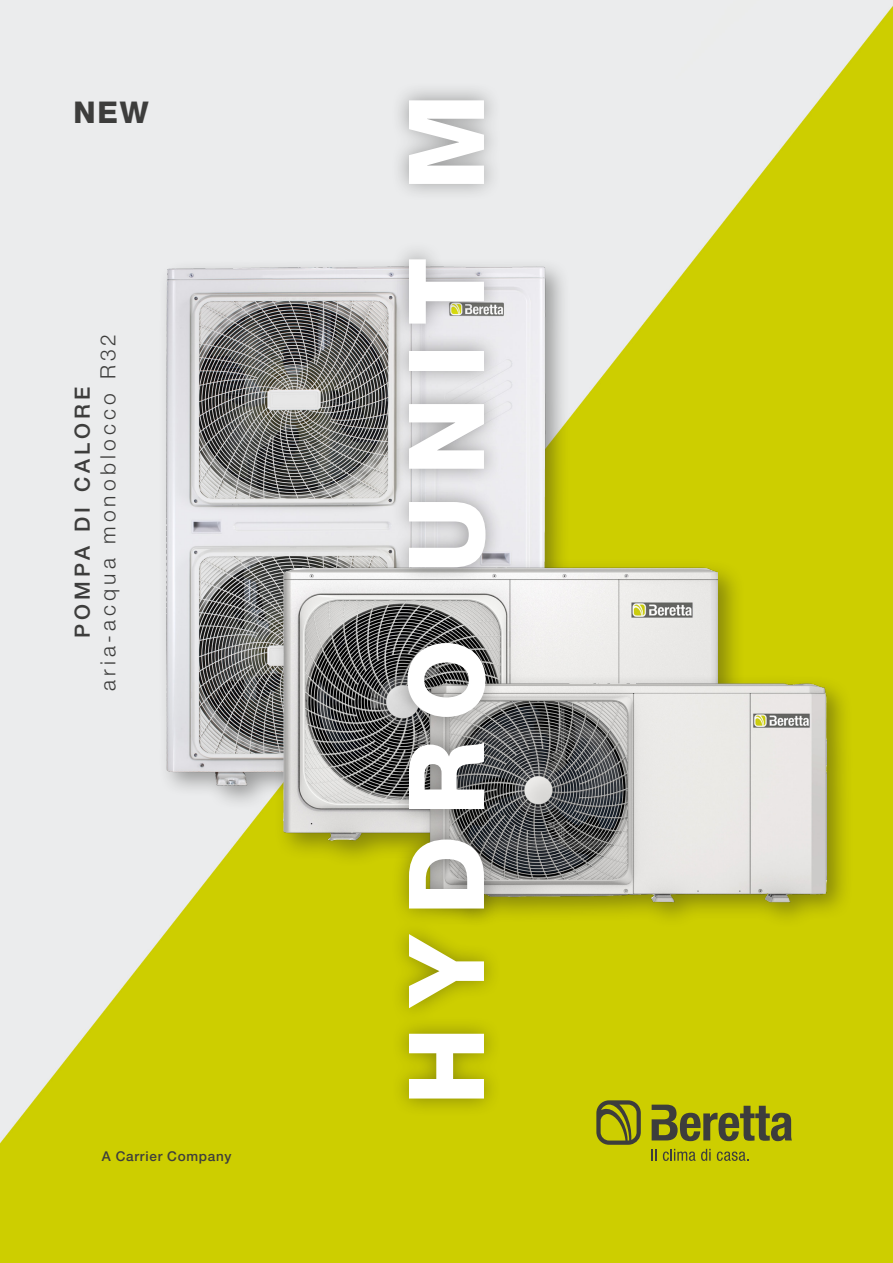
<style>
.page{position:relative;width:893px;height:1263px;background:#fff}
.page>*{position:absolute;margin:0;border:0;box-sizing:border-box;transform-origin:0 0}
.t1{font:800 105px "Helvetica Neue LT Std";letter-spacing:.19em;color:#fff}
.t2{font:800 30px "Helvetica Neue LT Std";color:#3d3d3c}
.t3{font:300 21px "Helvetica Neue LT Std";letter-spacing:.2em;color:#3d3d3c}
.t4{font:500 21px "Helvetica Neue LT Std";letter-spacing:.2em;color:#3d3d3c}
.t5{font:500 13.5px "Helvetica Neue LT Std";letter-spacing:.05em;color:#3d3d3c}
</style>
<div class="page">
<img style="left:0;top:0;width:893px;height:1263px">
<svg style="left:596px;top:1100px;width:45px;height:45px;background:#8c8d1a"></svg>
<svg style="left:652px;top:1104px;width:140px;height:37px;background:#85861d"></svg>
<svg style="left:652px;top:1149px;width:5px;height:12px"></svg>
<svg style="left:663px;top:1149px;width:48px;height:12px"></svg>
<svg style="left:717px;top:1151px;width:32px;height:10px"></svg>
<img style="left:138px;top:204px;width:429px;height:643px">
<div style="left:274px;top:558px;width:471px;height:309px;background:#1d1d1b;opacity:.4"></div>
<img style="left:284px;top:568px;width:434px;height:297px">
<div style="left:420px;top:674px;width:434px;height:255px;background:#1d1d1b;opacity:.4"></div>
<img style="left:504px;top:679px;width:322px;height:249px">
<div style="left:390px;top:82px;width:114px;height:1035px;background:#1d1d1b;opacity:.4"></div>
<p class="t2" style="left:74px;top:95px;width:77px">NEW</p>
<p class="t4" style="left:70px;top:638px;width:253px;rotate:-90deg">POMPA DI CALORE</p>
<p class="t3" style="left:95px;top:691px;width:359px;rotate:-90deg">aria-acqua monoblocco R32</p>
<p class="t5" style="left:102px;top:1148px;width:131px">A Carrier Company</p>
<p class="t1" style="left:384px;top:1105px;width:1013px;rotate:-90deg">HYDRO UNIT M</p>
</div>
